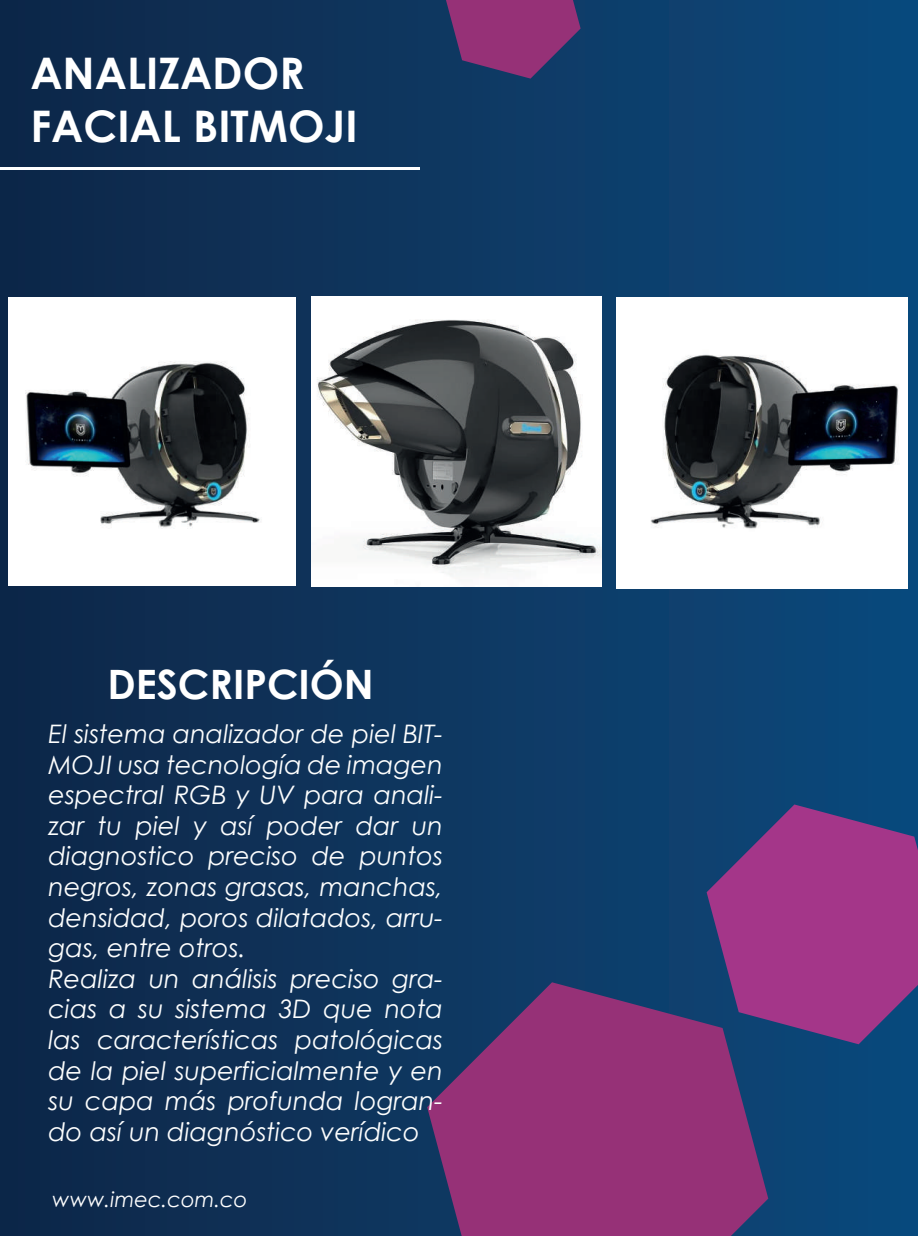
<style>
.page{position:relative;width:918px;height:1236px;background:#fff}
.page>*{position:absolute;margin:0;border:0;box-sizing:border-box;transform-origin:0 0}
.t1{font:700 43.5px/52.2px "Century Gothic";color:#fff}
.t2{font:700 40.5px "Century Gothic";color:#fff}
.t3{font:italic 25.5px/30.6px "Century Gothic";color:#fdfefe}
.t4{font:italic 21px "Century Gothic";color:#fff}
</style>
<div class="page">
<div style="left:0;top:0;width:918px;height:1236px;background:linear-gradient(to right,#0f2647,#0c4a7d)"></div>
<svg style="left:427px;top:982px;width:341px;height:254px;background:#783373"></svg>
<hr style="left:0;top:167px;width:420px;height:3px;background:#fff">
<svg style="left:707px;top:804px;width:211px;height:240px;background:#7f3984"></svg>
<img style="left:311px;top:297px;width:290px;height:289px">
<svg style="left:446px;top:0;width:135px;height:79px;background:#713372"></svg>
<img style="left:8px;top:298px;width:288px;height:287px">
<img style="left:617px;top:298px;width:291px;height:291px">
<h1 class="t1" style="left:30px;top:46px;width:329px">ANALIZADOR<br>FACIAL BITMOJI</h1>
<h2 class="t2" style="left:107px;top:653px;width:268px">DESCRIPCIÓN</h2>
<p class="t3" style="left:48px;top:718px;width:396px">El sistema analizador de piel BIT-<br>MOJI usa tecnología de imagen espectral RGB y UV para anali&shy;zar tu piel y así poder dar un diagnostico preciso de puntos negros, zonas grasas, manchas, densidad, poros dilatados, arru&shy;gas, entre otros.<br>Realiza un análisis preciso gra&shy;cias a su sistema 3D que nota las características patológicas de la piel superficialmente y en su capa más profunda logran&shy;do así un diagnóstico verídico</p>
<p class="t4" style="left:52px;top:1185px;width:197px">www.imec.com.co</p>
</div>
